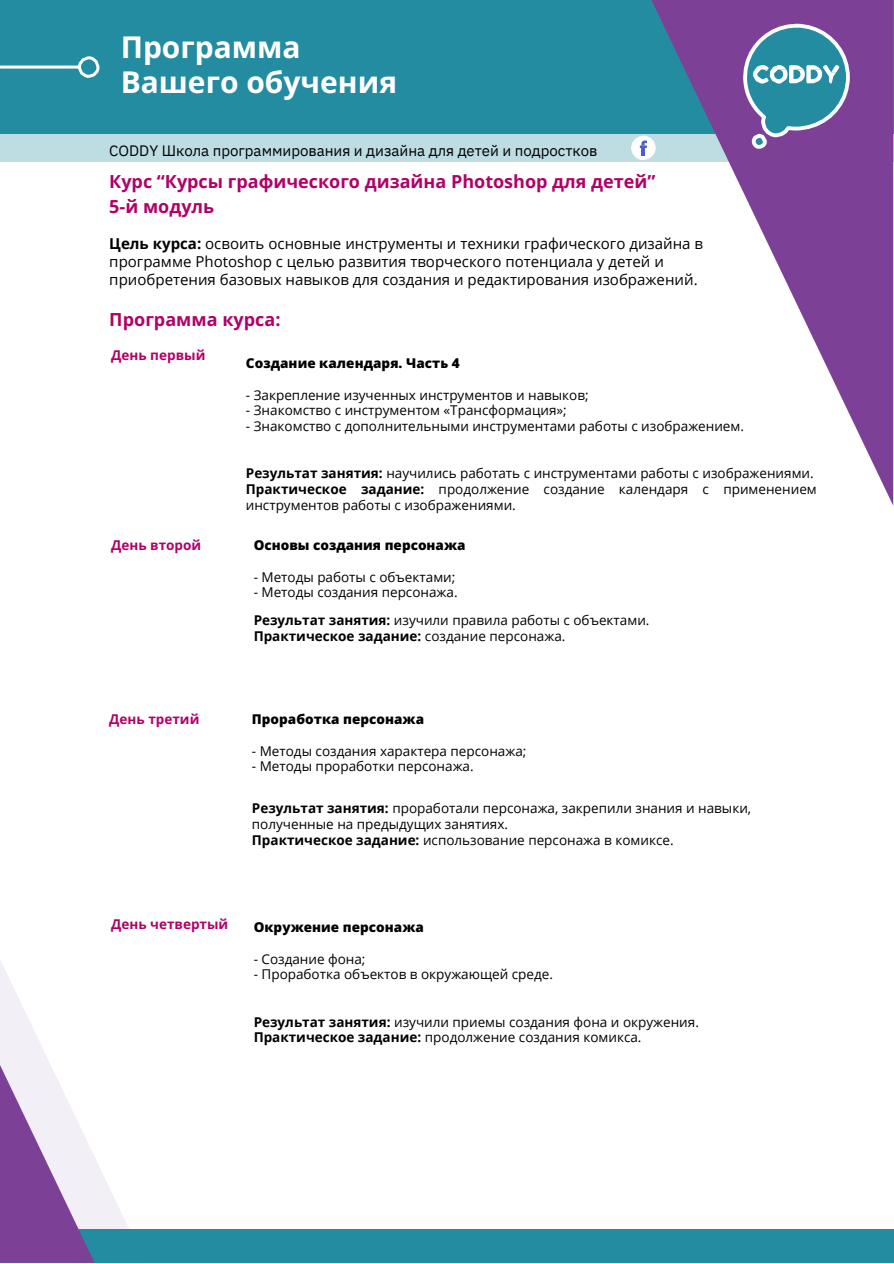
<style>
.page{position:relative;width:894px;height:1264px;background:#fff}
.page>*{position:absolute;margin:0;border:0;box-sizing:border-box;transform-origin:0 0}
.t1{font:700 30px/34.8px "Open Sans";color:#fff}
.t2{font:700 18px/24.8px "Open Sans";color:#b10069}
.t3{font:15px/18px "Open Sans";color:#000}
.t4{font:15px "IBM Plex Sans";color:#000}
.t5{font:13.5px/15.8px "Open Sans";color:#000}
.t6{font:800 13.5px "Open Sans";letter-spacing:.005em;color:#000}
.t7{font:700 13.5px "Open Sans";color:#b10069}
.t8{font:700 13.5px "Open Sans";color:#000}
.s1{font-weight:700}
.s2{font-weight:400}
</style>
<div class="page">
<div style="left:0;top:0;width:893px;height:134px;background:#248ca1"></div>
<div style="left:0;top:134px;width:893px;height:28px;background:#bddde3"></div>
<svg style="left:651px;top:0;width:242px;height:505px"></svg>
<hr style="left:0;top:66px;width:79px;height:3px;background:#fff">
<svg style="left:76px;top:56px;width:24px;height:22px"></svg>
<svg style="left:741px;top:22px;width:110px;height:129px"></svg>
<svg style="left:631px;top:135px;width:24px;height:25px"></svg>
<div style="left:0;top:1229px;width:893px;height:32px;background:#248ca1"></div>
<svg style="left:0;top:960px;width:146px;height:303px"></svg>
<p class="t1" style="left:121px;top:29px;width:278px">Программа<br>Вашего обучения</p>
<h4 class="t4" style="left:109px;top:141px;width:489px">CODDY Школа программирования и дизайна для детей и подростков</h4>
<p class="t2" style="left:109px;top:169px;width:547px">Курс “Курсы графического дизайна Photoshop для детей”<br>5-й модуль</p>
<p class="t3" style="left:109px;top:234px;width:595px"><span class="s1">Цель курса:</span> освоить основные инструменты и техники графического дизайна в программе Photoshop с целью развития творческого потенциала у детей и приобретения базовых навыков для создания и редактирования изображений.</p>
<h4 class="t2" style="left:109px;top:307px;width:173px">Программа курса:</h4>
<h3 class="t7" style="left:111px;top:345px;width:96px">День первый</h3>
<h1 class="t7" style="left:111px;top:535px;width:92px">День второй</h1>
<p class="t7" style="left:109px;top:710px;width:92px">День третий</p>
<p class="t6" style="left:246px;top:354px;width:215px">Создание календаря. Часть 4</p>
<p class="t5" style="left:246px;top:386px;width:344px">- Закрепление изученных инструментов и навыков;</p>
<p class="t5" style="left:246px;top:402px;width:322px">- Знакомство с инструментом «Трансформация»;</p>
<h4 class="t5" style="left:246px;top:418px;width:499px">- Знакомство с дополнительными инструментами работы с изображением.</h4>
<h4 class="t5" style="left:246px;top:465px;width:569px"><span class="s1">Результат занятия:</span> научились работать с инструментами работы с изображениями.</h4>
<p class="t5" style="left:246px;top:481px;width:572px"><span class="s1">Практическое задание:</span> продолжение создание календаря с применением инструментов работы с изображениями.</p>
<p class="t6" style="left:253px;top:536px;width:213px">Основы создания персонажа</p>
<p class="t5" style="left:253px;top:568px;width:203px">- Методы работы с объектами;</p>
<p class="t5" style="left:253px;top:584px;width:205px">- Методы создания персонажа.</p>
<p class="t5" style="left:253px;top:612px;width:397px"><span class="s1">Результат занятия:</span> изучили правила работы с объектами.</p>
<h4 class="t8" style="left:253px;top:627px;width:313px">Практическое задание: <span class="s2">создание персонажа.</span></h4>
<h4 class="t6" style="left:252px;top:709px;width:174px">Проработка персонажа</h4>
<p class="t5" style="left:252px;top:742px;width:276px">- Методы создания характера персонажа;</p>
<p class="t5" style="left:252px;top:758px;width:223px">- Методы проработки персонажа.</p>
<p class="t5" style="left:252px;top:800px;width:500px"><span class="s1">Результат занятия:</span> проработали персонажа, закрепили знания и навыки, полученные на предыдущих занятиях.</p>
<p class="t5" style="left:252px;top:831px;width:423px"><span class="s1">Практическое задание:</span> использование персонажа в комиксе.</p>
<h2 class="t7" style="left:111px;top:914px;width:119px">День четвертый</h2>
<h3 class="t6" style="left:253px;top:917px;width:172px">Окружение персонажа</h3>
<h2 class="t5" style="left:253px;top:950px;width:113px">- Создание фона;</h2>
<h4 class="t5" style="left:253px;top:966px;width:301px">- Проработка объектов в окружающей среде.</h4>
<h4 class="t5" style="left:253px;top:1013px;width:446px"><span class="s1">Результат занятия:</span> изучили приемы создания фона и окружения.</h4>
<p class="t5" style="left:253px;top:1029px;width:389px"><span class="s1">Практическое задание:</span> продолжение создания комикса.</p>
</div>
